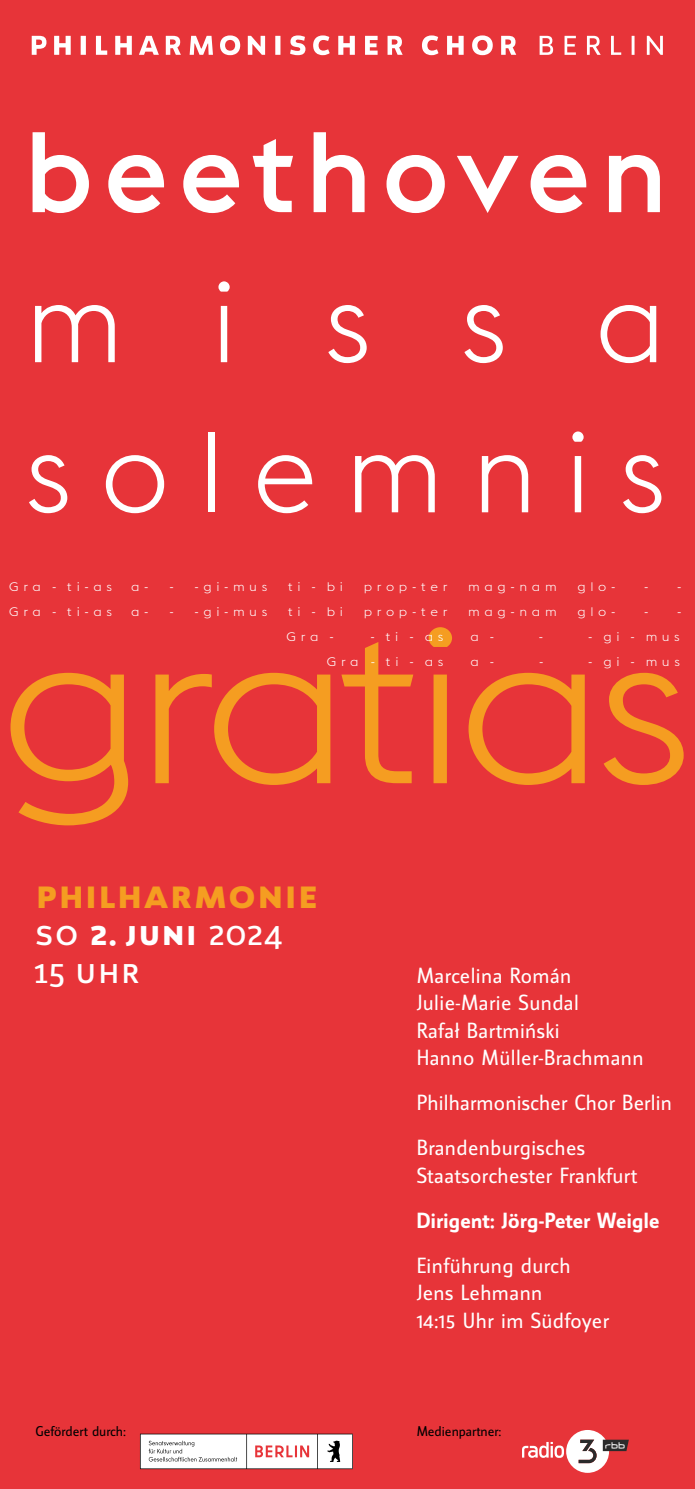
<style>
.page{position:relative;width:695px;height:1489px;background:#fff}
.page>*{position:absolute;margin:0;border:0;box-sizing:border-box;transform-origin:0 0}
.t1{font:300 217.25px "Euclid Flex";letter-spacing:-.05em;color:#f59d21;scale:1.08 1}
.t2{font:300 112.5px/150px "Euclid Flex";letter-spacing:.245em;color:#fff}
.t3{font:500 112.5px "Euclid Flex";letter-spacing:.09em;color:#fff}
.t4{font:42.5px "Manual Sans Bold Caps";letter-spacing:.03em;color:#f59d21}
.t5{font:37.5px "Manual Sans Bold Caps";color:#fff}
.t6{font:37.5px "Manual Sans Regular Caps";color:#fff}
.t7{font:21.25px/27.5px "Manual Sans Regular Lf";letter-spacing:.02em;color:#fff}
.t8{font:21.25px "Manual Sans Bold Lf";letter-spacing:.02em;color:#fff}
.t9{font:13.75px "Manual Sans Regular Lf";color:#000}
.t10{font:300 12.25px "Euclid Flex";letter-spacing:.35em;color:#fff;scale:1.08 1}
.s1{font-family:"Manual Sans Regular Caps"}
.s2{font-family:"Manual Sans"}
</style>
<div class="page">
<div style="left:0;top:0;width:694px;height:1488px;background:#e73439"></div>
<svg style="left:32px;top:35px;width:630px;height:20px"></svg>
<svg style="left:140px;top:1433px;width:212px;height:35px;background:#eadfdf"></svg>
<svg style="left:522px;top:1430px;width:106px;height:42px"></svg>
<h2 class="t3" style="left:25px;top:107px;width:643px">beethoven</h2>
<h2 class="t2" style="left:25px;top:248px;width:643px">missa solemnis</h2>
<p class="t10" style="left:9px;top:579px;width:97px">Gra - ti-as</p>
<p class="t10" style="left:131px;top:579px;width:18px">a -</p>
<p class="t10" style="left:169px;top:579px;width:92px">- -gi-mus</p>
<p class="t10" style="left:288px;top:579px;width:52px">ti - bi</p>
<p class="t10" style="left:364px;top:579px;width:79px">prop-ter</p>
<p class="t10" style="left:468px;top:579px;width:83px">mag-nam</p>
<p class="t10" style="left:577px;top:579px;width:37px">glo-</p>
<p class="t10" style="left:644px;top:579px;width:36px">- -</p>
<p class="t10" style="left:9px;top:604px;width:97px">Gra - ti-as</p>
<p class="t10" style="left:131px;top:604px;width:18px">a -</p>
<p class="t10" style="left:169px;top:604px;width:92px">- -gi-mus</p>
<p class="t10" style="left:288px;top:604px;width:52px">ti - bi</p>
<p class="t10" style="left:364px;top:604px;width:79px">prop-ter</p>
<p class="t10" style="left:468px;top:604px;width:83px">mag-nam</p>
<p class="t10" style="left:577px;top:604px;width:37px">glo-</p>
<p class="t10" style="left:644px;top:604px;width:36px">- -</p>
<p class="t10" style="left:286px;top:629px;width:45px">Gra -</p>
<p class="t10" style="left:370px;top:629px;width:69px">-ti-as</p>
<p class="t10" style="left:470px;top:629px;width:23px">a -</p>
<p class="t10" style="left:539px;top:629px;width:6px">-</p>
<p class="t10" style="left:588px;top:629px;width:86px">- gi - mus</p>
<p class="t10" style="left:326px;top:654px;width:110px">Gra - ti - as</p>
<p class="t10" style="left:470px;top:654px;width:23px">a -</p>
<p class="t10" style="left:539px;top:654px;width:6px">-</p>
<p class="t10" style="left:588px;top:654px;width:86px">- gi - mus</p>
<h1 class="t1" style="left:-1px;top:581px;width:645px">gratias</h1>
<h3 class="t4" style="left:36px;top:866px;width:283px">philharmonie</h3>
<h3 class="t5" style="left:35px;top:909px;width:249px"><span class="s1">so</span> 2. juni <span class="s2">2024</span></h3>
<h3 class="t6" style="left:34px;top:946px;width:107px"><span class="s2">15</span> uhr</h3>
<p class="t7" style="left:416px;top:961px;width:228px">Marcelina Román<br>Julie-Marie Sundal<br>Rafał Bartmin´ski<br>Hanno Müller-Brachmann</p>
<p class="t7" style="left:416px;top:1080px;width:257px;line-height:45px">Philharmonischer Chor Berlin<br>Brandenburgisches</p>
<p class="t7" style="left:416px;top:1161px;width:222px">Staatsorchester Frankfurt</p>
<p class="t8" style="left:416px;top:1207px;width:244px">Dirigent: Jörg-Peter Weigle</p>
<p class="t7" style="left:416px;top:1251px;width:194px">Einführung durch<br>Jens Lehmann<br>14:15 Uhr im Südfoyer</p>
<p class="t9" style="left:35px;top:1422px;width:92px">Gefördert durch:</p>
<p class="t9" style="left:416px;top:1422px;width:86px">Medienpartner:</p>
</div>
